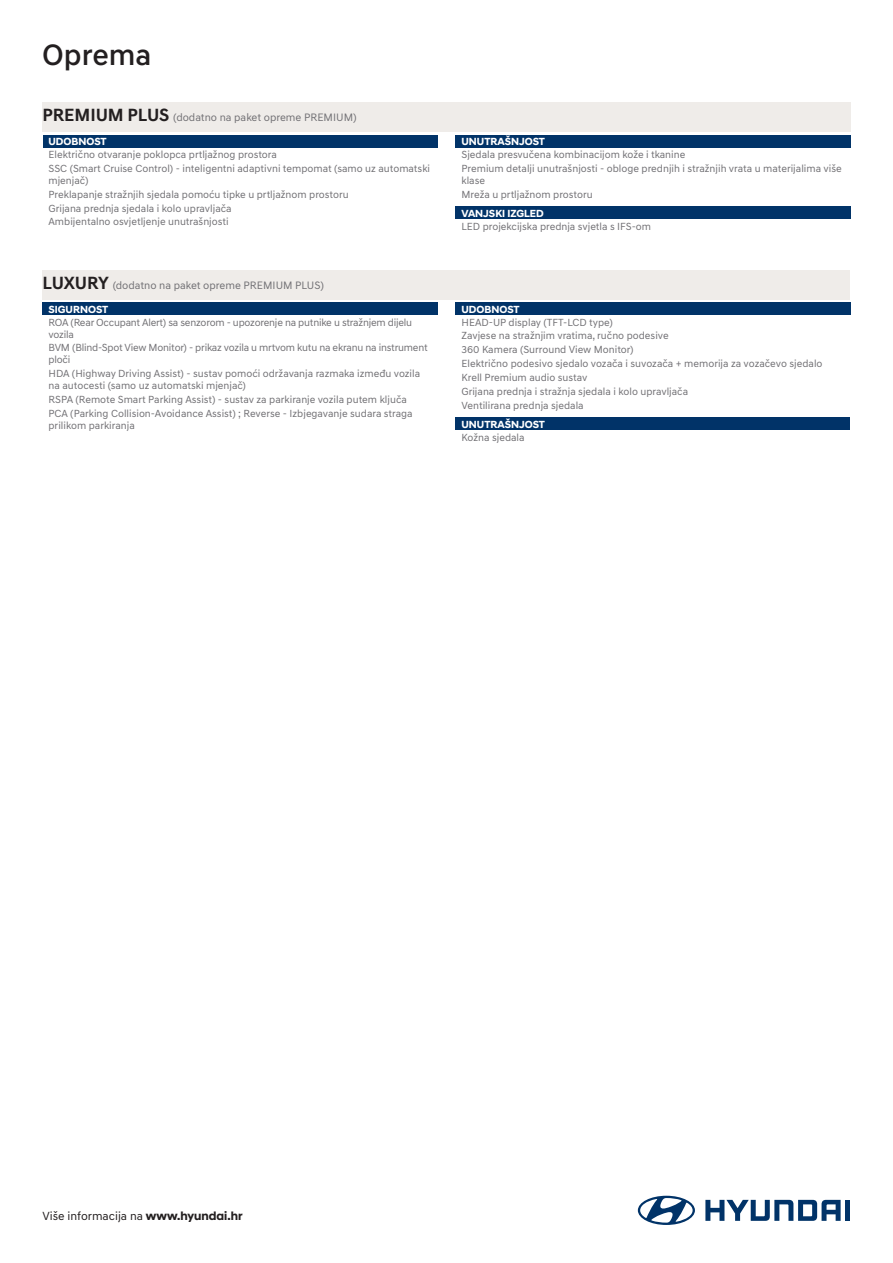
<style>
.page{position:relative;width:893px;height:1263px;background:#fff}
.page>*{position:absolute;margin:0;border:0;box-sizing:border-box;transform-origin:0 0}
.t1{font:500 30px "Hyundai Sans Text";color:#231f20}
.t2{font:12px "Hyundai Sans Text";color:#231f20}
.t3{font:10.95px "Hyundai Sans Text";color:#717074}
.t4{font:10.5px/13.8px "Hyundai Sans Text";color:#717074}
.t5{font:10.5px/12px "Hyundai Sans Text";letter-spacing:-.02em;color:#717074}
.t6{font:700 10.5px "Hyundai Sans Head";color:#fff}
.s1{font-weight:700;font-size:18px;color:#231f20}
.s2{font-family:"Hyundai Sans Head";font-weight:700}
</style>
<div class="page">
<div style="left:43px;top:270px;width:807px;height:29px;background:#efece9"></div>
<div style="left:43px;top:303px;width:395px;height:12px;background:#013368"></div>
<div style="left:455px;top:303px;width:396px;height:12px;background:#013368"></div>
<div style="left:455px;top:418px;width:395px;height:12px;background:#013368"></div>
<svg style="left:705px;top:1200px;width:136px;height:21px"></svg>
<div style="left:845px;top:1200px;width:5px;height:21px;background:#013368"></div>
<svg style="left:638px;top:1196px;width:57px;height:29px"></svg>
<div style="left:43px;top:102px;width:808px;height:30px;background:#efece9"></div>
<div style="left:43px;top:135px;width:394px;height:12px;background:#013368"></div>
<div style="left:455px;top:135px;width:396px;height:12px;background:#013368"></div>
<div style="left:455px;top:207px;width:396px;height:12px;background:#013368"></div>
<h1 class="t1" style="left:42px;top:36px;width:111px">Oprema</h1>
<p class="t3" style="left:43px;top:111px;width:316px"><span class="s1">PREMIUM PLUS</span> (dodatno na paket opreme PREMIU M)</p>
<p class="t6" style="left:49px;top:135px;width:60px">UDOBNOST</p>
<p class="t4" style="left:49px;top:148px;width:230px">Električno otvaranje poklopca prtljažnog prostora<br>SSC</p>
<p class="t4" style="left:49px;top:162px;width:383px;line-height:12px;text-indent:21px">(Smart Cruise Control) - inteligentni adaptivni tempomat (samo uz automatski mjenjač)</p>
<p class="t4" style="left:49px;top:187px;width:302px">Preklapanje stražnjih sjedala pomoću tipke u prtljažnom prostoru<br>Grijana prednja sjedala i kolo upravljača<br>Ambijentalno osvjetljenje unutrašnjosti</p>
<p class="t3" style="left:43px;top:278px;width:283px"><span class="s1">LUXURY</span> (dodatno na paket opreme PREMIU M PLUS)</p>
<p class="t6" style="left:49px;top:303px;width:61px">SIGURNOST</p>
<p class="t5" style="left:49px;top:316px;width:365px">ROA (Rear Occupant Alert) sa senzorom - upozorenje na putnike u stražnjem dijelu vozila</p>
<p class="t5" style="left:49px;top:342px;width:381px">BVM (Blind-Spot View Monitor) - prikaz vozila u mrtvom kutu na ekranu na instrument ploči</p>
<p class="t4" style="left:49px;top:368px;width:373px;line-height:12px">HDA (Highway Driving Assist) - sustav pomoći održavanja razmaka između vozila na autocesti (samo uz automatski mjenjač)</p>
<p class="t4" style="left:49px;top:393px;width:366px">RSPA (Remote Smart Parking Assist) - sustav za parkiranje vozila putem ključa<br>PCA (Parking Collision-Avoidance Assist) ; Reverse - Izbjegavanje sudara straga</p>
<p class="t4" style="left:49px;top:418px;width:88px">prilikom parkiranja</p>
<p class="t6" style="left:461px;top:135px;width:85px">UNUTRAŠNJOST</p>
<p class="t4" style="left:461px;top:148px;width:382px">Sjedala presvučena kombinacijom kože i tkanine<br>Premium detalji unutrašnjosti - obloge prednjih i stražnjih vrata u materijalima više</p>
<p class="t4" style="left:461px;top:173px;width:133px">klase<br>Mreža u prtljažnom prostoru</p>
<p class="t6" style="left:461px;top:207px;width:84px">VANJSKI IZGLED</p>
<p class="t4" style="left:461px;top:219px;width:191px">LED projekcijska prednja svjetla s IFS-om</p>
<p class="t6" style="left:461px;top:303px;width:60px">UDOBNOST</p>
<p class="t4" style="left:461px;top:315px;width:15px">Head</p>
<p class="t4" style="left:461px;top:315px;width:363px;text-indent:27px">-Up display (TFT-LCD type)<br>Zavjese na stražnjim vratima, ručno podesive<br>360 Kamera (Surround View Monitor)<br>Električno podesivo sjedalo vozača i suvozača + memorija za vozačevo sjedalo Krell Premium audio sustav<br>Grijana prednja i stražnja sjedala i kolo upravljača<br>Ventilirana prednja sjedala</p>
<p class="t6" style="left:461px;top:418px;width:85px">UNUTRAŠNJOST</p>
<p class="t4" style="left:461px;top:430px;width:65px">Kožna sjedala</p>
<p class="t2" style="left:43px;top:1209px;width:201px">Više informacija na <span class="s2">www.hyundai.hr</span></p>
</div>
